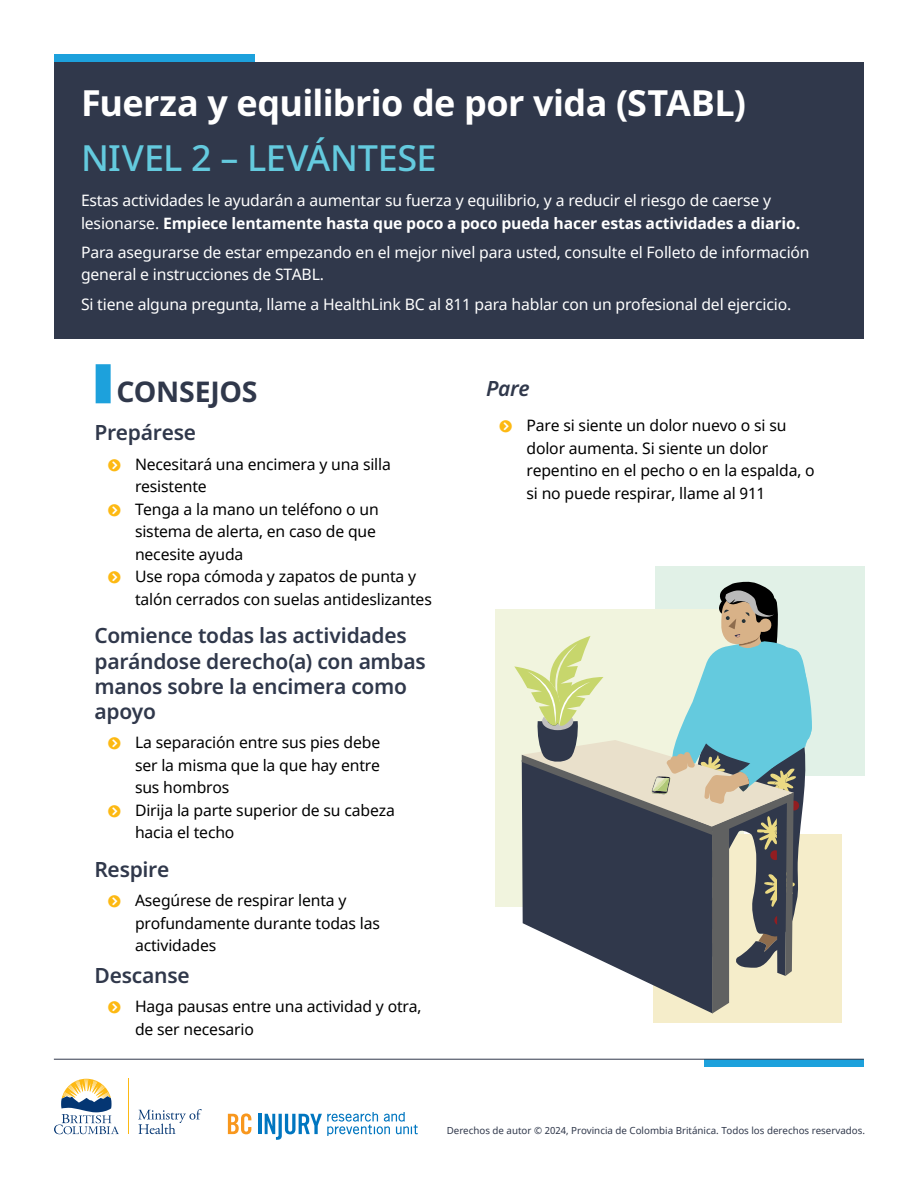
<style>
.page{position:relative;width:918px;height:1188px;background:#fff}
.page>*{position:absolute;margin:0;border:0;box-sizing:border-box;transform-origin:0 0}
.Heading_1_-_Noto{font:700 36px "Noto Sans";letter-spacing:-.015em;color:#fff}
.Heading_1_-_Noto-2{font:500 36px "Noto Sans";letter-spacing:-.01em;color:#64cade}
.Heading_2_-_Noto{font:700 28.5px "Noto Sans";letter-spacing:-.01em;color:#30384b}
.Heading_3_-_Noto_copy_no_side_bar{font:600 21px/25.2px "Noto Sans";letter-spacing:-.015em;color:#30384b}
.Heading_3_-_Noto_no_side_bar_second_colu{font:italic 600 21px "Noto Sans";color:#30384b}
.t1{font:15.75px/22.5px "Noto Sans";letter-spacing:-.01em;color:#000}
.Body_-_Noto{font:15.75px/22.5px "Noto Sans";letter-spacing:-.01em;color:#fff}
.t2{font:9.75px "Noto Sans";color:#30384b}
.s1{font-weight:700}
</style>
<div class="page">
<div style="left:54px;top:54px;width:200px;height:8px;background:#1da1dc"></div>
<div style="left:54px;top:62px;width:810px;height:276px;background:#30384b"></div>
<div style="left:704px;top:1059px;width:160px;height:8px;background:#1da1dc"></div>
<svg style="left:228px;top:1113px;width:23px;height:21px"></svg>
<hr style="left:258px;top:1114px;width:3px;height:20px;background:#0076c0">
<svg style="left:265px;top:1112px;width:153px;height:28px"></svg>
<svg style="left:138px;top:1109px;width:64px;height:25px"></svg>
<svg style="left:54px;top:1079px;width:65px;height:55px"></svg>
<hr style="left:128px;top:1079px;width:1px;height:55px;background:#fdb913">
<hr style="left:54px;top:1059px;width:810px;height:1px;background:#30384b">
<div style="left:655px;top:566px;width:210px;height:209px;background:#e1f1e7"></div>
<div style="left:495px;top:609px;width:249px;height:298px;background:#f1f4de"></div>
<div style="left:653px;top:834px;width:189px;height:189px;background:#f5edca"></div>
<div style="left:96px;top:364px;width:15px;height:39px;background:#1da1dc"></div>
<svg style="left:514px;top:581px;width:298px;height:433px"></svg>
<p class="Heading_1_-_Noto" style="left:81px;top:77px;width:667px">Fuerza y equilibrio de por vida (STABL)</p>
<p class="Heading_1_-_Noto-2" style="left:81px;top:133px;width:357px">NIVEL 2 – LEVÁNTESE</p>
<p class="Body_-_Noto" style="left:81px;top:190px;width:721px">Estas actividades le ayudarán a aumentar su fuerza y equilibrio, y a reducir el riesgo de caerse y lesionarse. <span class="s1">Empiece lentamente hasta que poco a poco pueda hacer estas actividades a diario.</span></p>
<p class="Body_-_Noto" style="left:81px;top:242px;width:730px">Para asegurarse de estar empezando en el mejor nivel para usted, consulte el Folleto de información general e instrucciones de STABL.</p>
<p class="Body_-_Noto" style="left:81px;top:293px;width:712px">Si tiene alguna pregunta, llame a HealthLink BC al 811 para hablar con un profesional del ejercicio.</p>
<p class="Heading_2_-_Noto" style="left:117px;top:371px;width:142px">CONSEJOS</p>
<p class="Heading_3_-_Noto_copy_no_side_bar" style="left:94px;top:421px;width:103px">Prepárese</p>
<p class="t1" style="left:135px;top:453px;width:257px">Necesitará una encimera y una silla resistente</p>
<p class="t1" style="left:135px;top:498px;width:245px">Tenga a la mano un teléfono o un sistema de alerta, en caso de que necesite ayuda</p>
<p class="t1" style="left:135px;top:566px;width:298px">Use ropa cómoda y zapatos de punta y talón cerrados con suelas antideslizantes</p>
<p class="Heading_3_-_Noto_copy_no_side_bar" style="left:94px;top:624px;width:333px">Comience todas las actividades parándose derecho(a) con ambas manos sobre la encimera como apoyo</p>
<p class="t1" style="left:135px;top:732px;width:247px;text-align:justify">La separación entre sus pies debe ser la misma que la que hay entre sus hombros</p>
<p class="t1" style="left:135px;top:799px;width:261px">Dirija la parte superior de su cabeza hacia el techo</p>
<p class="Heading_3_-_Noto_copy_no_side_bar" style="left:94px;top:857px;width:76px">Respire</p>
<p class="t1" style="left:135px;top:890px;width:247px">Asegúrese de respirar lenta y profundamente durante todas las actividades</p>
<p class="Heading_3_-_Noto_copy_no_side_bar" style="left:94px;top:963px;width:97px">Descanse</p>
<p class="t1" style="left:135px;top:996px;width:288px">Haga pausas entre una actividad y otra, de ser necesario</p>
<p class="Heading_3_-_Noto_no_side_bar_second_colu" style="left:486px;top:374px;width:45px">Pare</p>
<p class="t1" style="left:526px;top:415px;width:290px">Pare si siente un dolor nuevo o si su dolor aumenta. Si siente un dolor repentino en el pecho o en la espalda, o si no puede respirar, llame al 911</p>
<p class="t2" style="left:447px;top:1124px;width:420px">Derechos de autor © 2024, Provincia de Colombia Británica. Todos los derechos reservados.</p>
</div>
